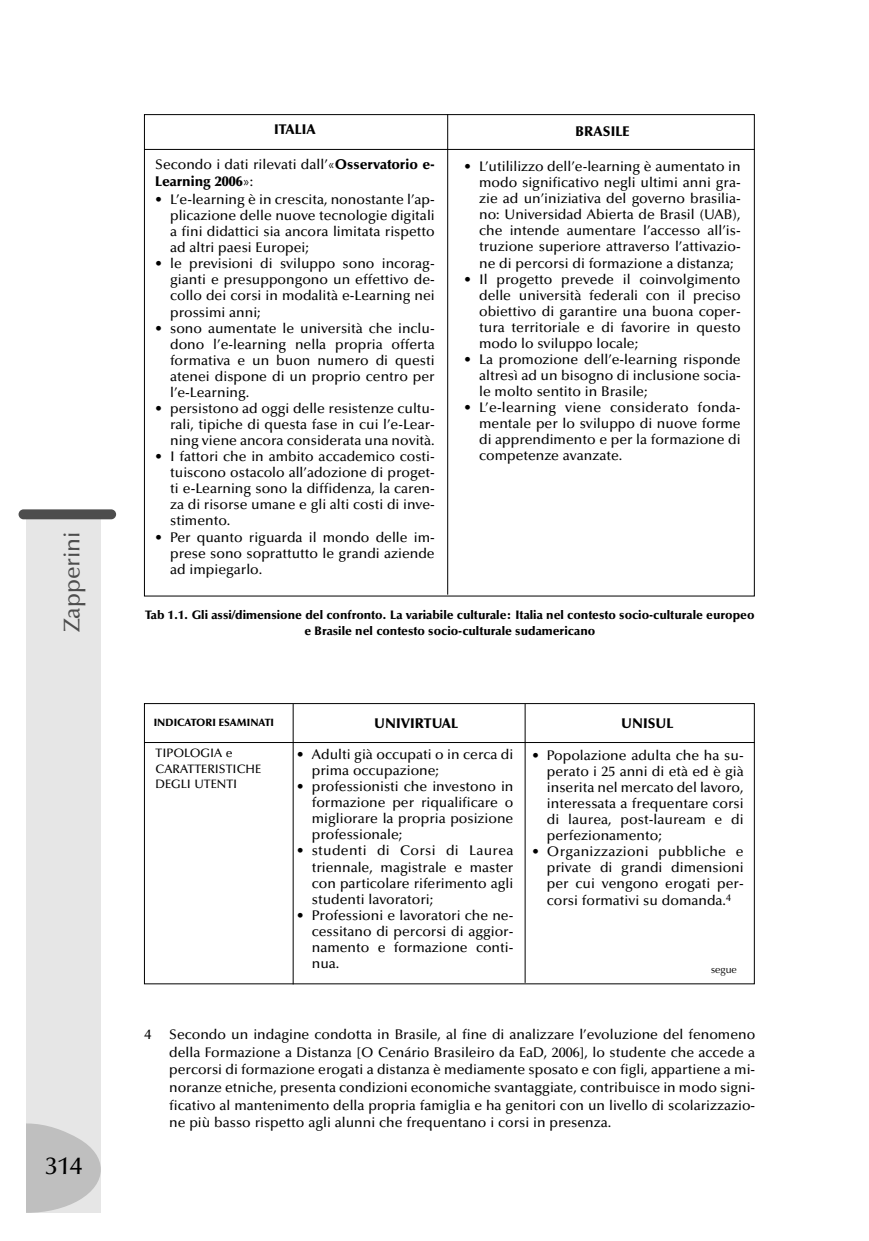
<style>
.page{position:relative;width:869px;height:1241px;background:#fff}
.page>*{position:absolute;margin:0;border:0;box-sizing:border-box;transform-origin:0 0}
.t1{font:500 24.5px "Optima";color:#000}
.t2{font:500 22.75px "Optima";color:#4d4d4d}
.t3{font:500 14px/16.1px "Optima";color:#000;text-align:justify}
.t4{font:900 14px "Optima";color:#000}
.t5{font:900 12.25px/15.9px "Optima";color:#000;text-align:center}
.t6{font:500 12.25px/15.9px "Optima";color:#000}
.t7{font:900 10.5px "Optima";color:#000}
.t8{font:10.5px "Optima";color:#000}
.s1{font-weight:900}
</style>
<div class="page">
<div style="left:27px;top:517px;width:74px;height:695px;background:#e6e6e6"></div>
<div style="left:19px;top:509px;width:97px;height:10px;background:#4d4d4d;border-radius:5px"></div>
<svg style="left:26px;top:1122px;width:75px;height:90px"></svg>
<hr style="left:144px;top:149px;width:610px;height:1px;background:#000">
<hr style="left:447px;top:114px;width:1px;height:480px;background:#000">
<div style="left:144px;top:703px;width:610px;height:281px;border:1px solid #000"></div>
<hr style="left:144px;top:742px;width:610px;height:1px;background:#000">
<hr style="left:292px;top:704px;width:1px;height:280px;background:#000">
<hr style="left:524px;top:704px;width:1px;height:278px;background:#000">
<p class="t2" style="left:63px;top:632px;width:103px;rotate:-90deg">Zapperini</p>
<p class="t1" style="left:45px;top:1156px;width:38px">314</p>
<p class="t4" style="left:274px;top:123px;width:43px">ITALIA</p>
<p class="t3" style="left:155px;top:157px;width:281px;line-height:17.7px">Secondo i dati rilevati dall’«<span class="s1">Osservatorio e-<br>Learning 2006</span>»:</p>
<p class="t3" style="left:170px;top:193px;width:266px;text-indent:-15px">• L’e-learning è in crescita, nonostante l’ap&shy;plicazione delle nuove tecnologie digitali a fini didattici sia ancora limitata rispetto ad altri paesi Europei;</p>
<p class="t3" style="left:170px;top:257px;width:266px;text-indent:-15px">• le previsioni di sviluppo sono incorag&shy;gianti e presuppongono un effettivo de&shy;collo dei corsi in modalità e-Learning nei prossimi anni;</p>
<p class="t3" style="left:170px;top:321px;width:266px;text-indent:-15px">• sono aumentate le università che inclu&shy;dono l’e-learning nella propria offerta formativa e un buon numero di questi atenei dispone di un proprio centro per l’e-Learning.</p>
<p class="t3" style="left:170px;top:401px;width:266px;text-indent:-15px">• persistono ad oggi delle resistenze cultu&shy;rali, tipiche di questa fase in cui l’e-Lear&shy;ning viene ancora considerata una novità.</p>
<p class="t3" style="left:170px;top:450px;width:266px;text-indent:-15px">• I fattori che in ambito accademico costi&shy;tuiscono ostacolo all’adozione di proget&shy;ti e-Learning sono la diffidenza, la caren&shy;za di risorse umane e gli alti costi di inve&shy;stimento.</p>
<p class="t3" style="left:170px;top:530px;width:266px;text-indent:-15px">• Per quanto riguarda il mondo delle im&shy;prese sono soprattutto le grandi aziende ad impiegarlo.</p>
<p class="t4" style="left:575px;top:125px;width:55px">BRASILE</p>
<p class="t3" style="left:479px;top:160px;width:263px;text-indent:-15px">• L’utililizzo dell’e-learning è aumentato in modo significativo negli ultimi anni gra&shy;zie ad un’iniziativa del governo brasilia&shy;no: Universidad Abierta de Brasil (UAB), che intende aumentare l’accesso all’is&shy;truzione superiore attraverso l’attivazio&shy;ne di percorsi di formazione a distanza;</p>
<p class="t3" style="left:479px;top:272px;width:263px;text-indent:-15px">• Il progetto prevede il coinvolgimento delle università federali con il preciso obiettivo di garantire una buona coper&shy;tura territoriale e di favorire in questo modo lo sviluppo locale;</p>
<p class="t3" style="left:479px;top:352px;width:263px;text-indent:-15px">• La promozione dell’e-learning risponde altresì ad un bisogno di inclusione socia&shy;le molto sentito in Brasile;</p>
<p class="t3" style="left:479px;top:401px;width:263px;text-indent:-15px">• L’e-learning viene considerato fonda&shy;mentale per lo sviluppo di nuove forme di apprendimento e per la formazione di competenze avanzate.</p>
<p class="t5" style="left:145px;top:608px;width:610px">Tab 1.1. Gli assi/dimensione del confronto. La variabile culturale: Italia nel contesto socio-culturale europeo e Brasile nel contesto socio-culturale sudamericano</p>
<p class="t7" style="left:154px;top:718px;width:122px">INDICATORI ESAMINATI</p>
<p class="t4" style="left:374px;top:717px;width:86px">UNIVIRTUAL</p>
<p class="t4" style="left:621px;top:717px;width:54px">UNISUL</p>
<p class="t6" style="left:155px;top:745px;width:107px">TIPOLOGIA e<br>CARATTERISTICHE<br>DEGLI UTENTI</p>
<p class="t3" style="left:312px;top:747px;width:203px;text-indent:-15px">• Adulti già occupati o in cerca di prima occupazione;</p>
<p class="t3" style="left:311px;top:779px;width:203px;text-indent:-15px">• professionisti che investono in formazione per riqualificare o migliorare la propria posizione professionale;</p>
<p class="t3" style="left:311px;top:844px;width:203px;text-indent:-15px">• studenti di Corsi di Laurea triennale, magistrale e master con particolare riferimento agli studenti lavoratori;</p>
<p class="t3" style="left:311px;top:908px;width:203px;text-indent:-15px">• Professioni e lavoratori che ne&shy;cessitano di percorsi di aggior&shy;namento e formazione conti&shy;nua.</p>
<p class="t3" style="left:546px;top:748px;width:198px;text-indent:-15px">• Popolazione adulta che ha su&shy;perato i 25 anni di età ed è già inserita nel mercato del lavoro, interessata a frequentare corsi di laurea, post-lauream e di perfezionamento;</p>
<p class="t3" style="left:546px;top:844px;width:198px;text-indent:-15px">• Organizzazioni pubbliche e private di grandi dimensioni per cui vengono erogati per&shy;corsi formativi su domanda.<sup>4</sup></p>
<p class="t8" style="left:710px;top:963px;width:27px">segue</p>
<p class="t3" style="left:144px;top:1027px;width:8px">4</p>
<p class="t3" style="left:169px;top:1026px;width:587px;line-height:17.7px">Secondo un indagine condotta in Brasile, al fine di analizzare l’evoluzione del fenomeno della Formazione a Distanza [O Cenário Brasileiro da EaD, 2006], lo studente che accede a percorsi di formazione erogati a distanza è mediamente sposato e con figli, appartiene a mi&shy;noranze etniche, presenta condizioni economiche svantaggiate, contribuisce in modo signi&shy;ficativo al mantenimento della propria famiglia e ha genitori con un livello di scolarizzazio&shy;ne più basso rispetto agli alunni che frequentano i corsi in presenza.</p>
</div>
